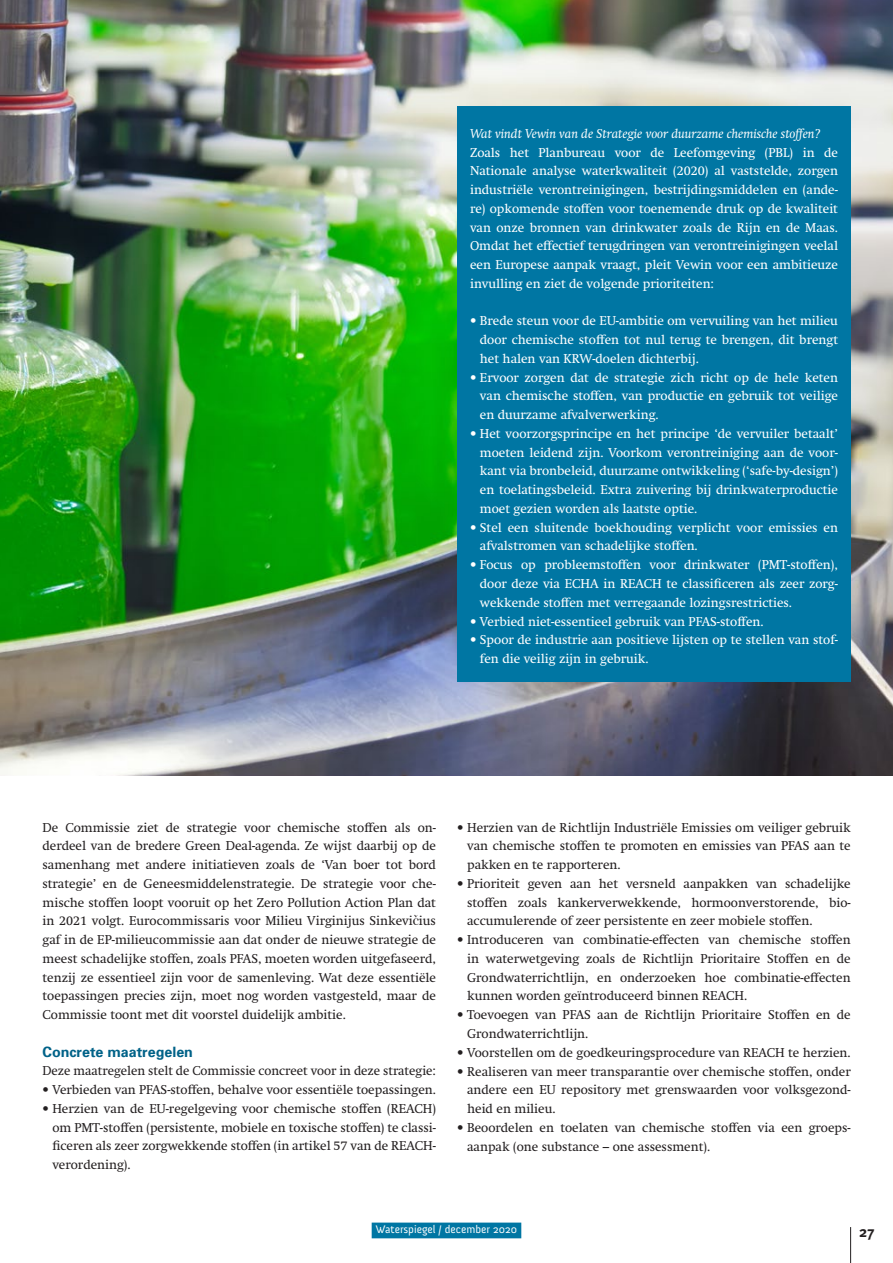
<style>
.page{position:relative;width:893px;height:1263px;background:#fff}
.page>*{position:absolute;margin:0;border:0;box-sizing:border-box;transform-origin:0 0}
.t1{font:700 15px "Meta Plus";color:#231f20}
.t2{font:700 14.25px "Univers";color:#006288}
.t3{font:12.75px/18.8px "Swift";color:#231f20;text-align:justify}
.t4{font:12.75px/18.8px "Swift";color:#fff;text-align:justify}
.t5{font:italic 12.75px "Swift";color:#fff}
.t6{font:11.25px "Anivers";color:#fff}
.s1{font-family:"Bodoni Svty Two ITCTT";font-size:15px}
</style>
<div class="page">
<hr style="left:850px;top:1227px;width:1px;height:36px;background:#231f20">
<div style="left:372px;top:1222px;width:149px;height:16px;background:#0076a3"></div>
<img style="left:0;top:0;width:893px;height:775px">
<div style="left:457px;top:106px;width:394px;height:576px;background:#0076a3"></div>
<p class="t5" style="left:470px;top:126px;width:352px">Wat vindt Vewin van de Strategie voor duurzame chemische stoffen?</p>
<p class="t4" style="left:470px;top:143px;width:369px">Zoals het Planbureau voor de Leefomgeving (PBL) in de Nationale analyse waterkwaliteit (2020) al vaststelde, zorgen industriële verontreinigingen, bestrijdingsmiddelen en (ande&shy;re) opkomende stoffen voor toenemende druk op de kwaliteit van onze bronnen van drinkwater zoals de Rijn en de Maas.<br>Omdat het effectief terugdringen van verontreinigingen veelal een Europese aanpak vraagt, pleit Vewin voor een ambitieuze invulling en ziet de volgende prioriteiten:</p>
<p class="t4" style="left:480px;top:312px;width:360px;text-indent:-10px">• Brede steun voor de EU-ambitie om vervuiling van het milieu door chemische stoffen tot nul terug te brengen, dit brengt het halen van KRW-doelen dichterbij.</p>
<p class="t4" style="left:480px;top:368px;width:360px;text-indent:-10px">• Ervoor zorgen dat de strategie zich richt op de hele keten van chemische stoffen, van productie en gebruik tot veilige en duurzame afvalverwerking.</p>
<p class="t4" style="left:480px;top:424px;width:360px;text-indent:-10px">• Het voorzorgsprincipe en het principe ‘de vervuiler betaalt’ moeten leidend zijn. Voorkom verontreiniging aan de voor&shy;kant via bronbeleid, duurzame ontwikkeling (‘safe-by-design’) en toelatingsbeleid. Extra zuivering bij drinkwaterproductie moet gezien worden als laatste optie.</p>
<p class="t4" style="left:480px;top:518px;width:360px;text-indent:-10px">• Stel een sluitende boekhouding verplicht voor emissies en afvalstromen van schadelijke stoffen.</p>
<p class="t4" style="left:480px;top:555px;width:360px;text-indent:-10px">• Focus op probleemstoffen voor drinkwater (PMT-stoffen), door deze via ECHA in REACH te classificeren als zeer zorg&shy;wekkende stoffen met verregaande lozingsrestricties.</p>
<p class="t4" style="left:470px;top:612px;width:295px">• Verbied niet-essentieel gebruik van PFAS-stoffen.</p>
<p class="t4" style="left:480px;top:631px;width:360px;text-indent:-10px">• Spoor de industrie aan positieve lijsten op te stellen van stof&shy;fen die veilig zijn in gebruik.</p>
<p class="t3" style="left:43px;top:818px;width:395px">De Commissie ziet de strategie voor chemische stoffen als on&shy;derdeel van de bredere Green Deal-agenda. Ze wijst daarbij op de samenhang met andere initiatieven zoals de ‘Van boer tot bord strategie’ en de Geneesmiddelenstrategie. De strategie voor che&shy;mische stoffen loopt vooruit op het Zero Pollution Action Plan dat in 2021 volgt. Eurocommissaris voor Milieu Virginijus Sinkevi<span class="s1">č</span>ius gaf in de EP-milieucommissie aan dat onder de nieuwe strategie de meest schadelijke stoffen, zoals PFAS, moeten worden uitgefaseerd, tenzij ze essentieel zijn voor de samenleving. Wat deze essentiële toepassingen precies zijn, moet nog worden vastgesteld, maar de Commissie toont met dit voorstel duidelijk ambitie.</p>
<p class="t2" style="left:43px;top:1042px;width:152px">Concrete maatregelen</p>
<p class="t3" style="left:43px;top:1062px;width:395px">Deze maatregelen stelt de Commissie concreet voor in deze strategie:</p>
<p class="t3" style="left:43px;top:1080px;width:395px">• Verbieden van PFAS-stoffen, behalve voor essentiële toepassingen.</p>
<p class="t3" style="left:52px;top:1099px;width:385px;text-indent:-10px">• Herzien van de EU-regelgeving voor chemische stoffen (REACH) om PMT-stoffen (persistente, mobiele en toxische stoffen) te classi&shy;ficeren als zeer zorgwekkende stoffen (in artikel 57 van de REACH&shy;verordening).</p>
<p class="t3" style="left:467px;top:818px;width:385px;text-indent:-10px">• Herzien van de Richtlijn Industriële Emissies om veiliger gebruik van chemische stoffen te promoten en emissies van PFAS aan te pakken en te rapporteren.</p>
<p class="t3" style="left:467px;top:874px;width:385px;text-indent:-10px">• Prioriteit geven aan het versneld aanpakken van schadelijke stoffen zoals kankerverwekkende, hormoonverstorende, bio&shy;accumulerende of zeer persistente en zeer mobiele stoffen.</p>
<p class="t3" style="left:467px;top:930px;width:385px;text-indent:-10px">• Introduceren van combinatie-effecten van chemische stoffen in waterwetgeving zoals de Richtlijn Prioritaire Stoffen en de Grondwaterrichtlijn, en onderzoeken hoe combinatie-effecten kunnen worden geïntroduceerd binnen REACH.</p>
<p class="t3" style="left:467px;top:1005px;width:385px;text-indent:-10px">• Toevoegen van PFAS aan de Richtlijn Prioritaire Stoffen en de<br>Grondwaterrichtlijn.</p>
<p class="t3" style="left:457px;top:1043px;width:395px">• Voorstellen om de goedkeuringsprocedure van REACH te herzien.</p>
<p class="t3" style="left:467px;top:1062px;width:385px;text-indent:-10px">• Realiseren van meer transparantie over chemische stoffen, onder andere een EU repository met grenswaarden voor volksgezond&shy;heid en milieu.</p>
<p class="t3" style="left:467px;top:1118px;width:385px;text-indent:-10px">• Beoordelen en toelaten van chemische stoffen via een groeps&shy;aanpak (one substance – one assessment).</p>
<p class="t6" style="left:376px;top:1223px;width:143px">Waterspiegel / december 2020</p>
<p class="t1" style="left:859px;top:1223px;width:16px">27</p>
</div>
